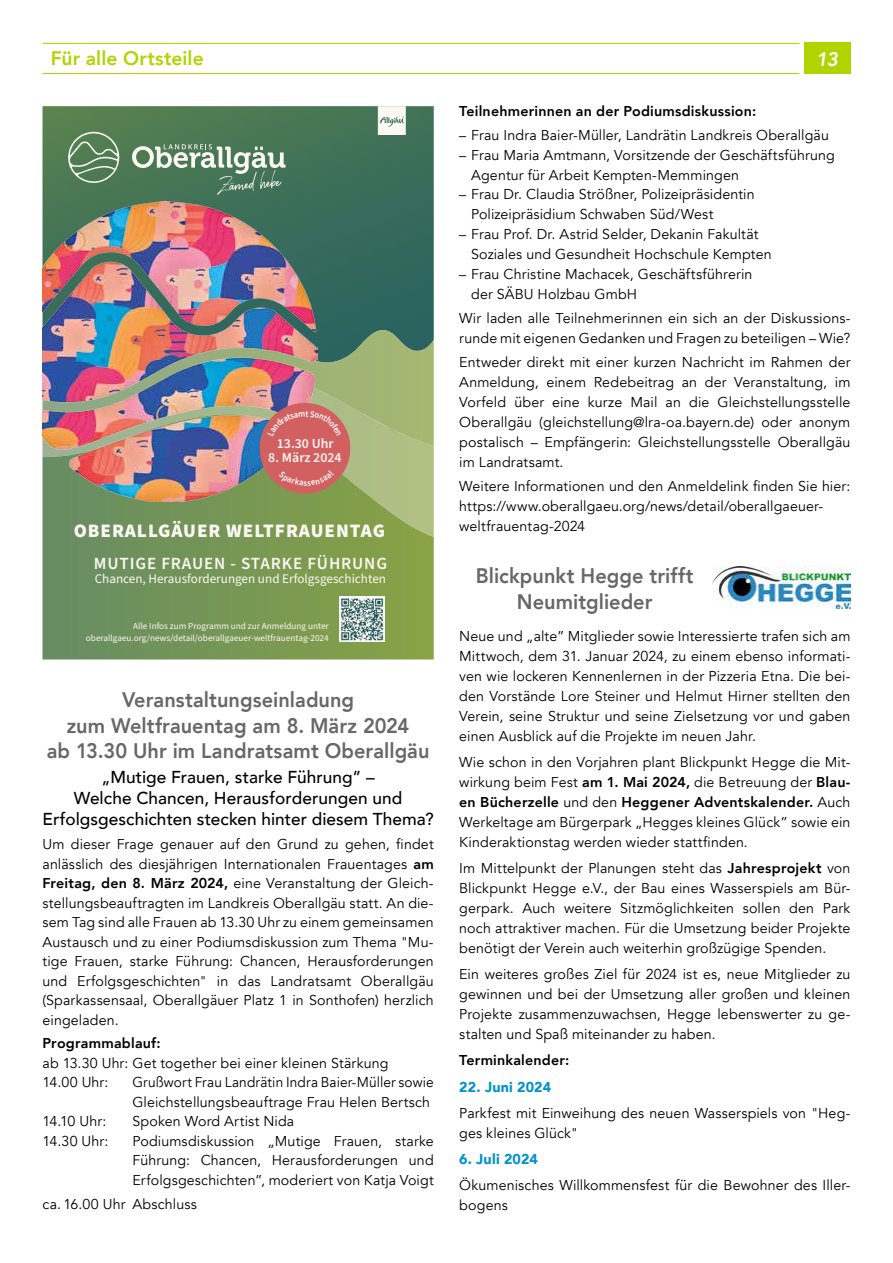
<style>
.page{position:relative;width:893px;height:1263px;background:#fff}
.page>*{position:absolute;margin:0;border:0;box-sizing:border-box;transform-origin:0 0}
.t1{font:800 21px/25.5px "Avenir LT Com";letter-spacing:.005em;color:#676767;text-align:center;scale:.95 1}
.t2{font:800 19.5px "Avenir LT Com";letter-spacing:.005em;color:#afd400}
.t3{font:italic 800 19.5px "Avenir LT Com";color:#fff}
.t4{font:900 19.05px "Source Sans Pro";letter-spacing:.05em;color:#fbf7f3}
.t5{font:500 17.25px/21px "Avenir LT Com";letter-spacing:.005em;color:#000;text-align:center}
.t6{font:600 17.1px "Source Sans Pro";letter-spacing:.05em;color:#fbf7f3}
.t7{font:14.25px/20px "Avenir LT Com";letter-spacing:.01em;color:#000}
.t8{font:14.25px/19.5px "Avenir LT Com";letter-spacing:.01em;color:#000;scale:.96 1}
.t9{font:800 14.25px "Avenir LT Com";letter-spacing:.015em;color:#000}
.t10{font:900 14.25px "Avenir LT Com";letter-spacing:.01em;color:#0092ca}
.t11{font:600 13.8px "Source Sans 3";color:#fcf6f3}
.t12{font:13.2px "Source Sans Pro";color:#fbf7f3}
.t13{font:9.15px/11.1px "Source Sans Pro";color:#fbf7f3;text-align:right}
.s1{font-weight:800}
</style>
<div class="page">
<div style="left:804px;top:43px;width:46px;height:31px;background:#afd400"></div>
<hr style="left:43px;top:73px;width:756px;height:1px;background:#afd400">
<hr style="left:43px;top:43px;width:756px;height:1px;background:#afd400">
<svg style="left:43px;top:537px;width:391px;height:122px;background:#779755"></svg>
<svg style="left:43px;top:106px;width:391px;height:256px;background:#447459"></svg>
<svg style="left:43px;top:369px;width:391px;height:168px;background:#8ea768"></svg>
<svg style="left:132px;top:144px;width:153px;height:51px;background:#6d9177"></svg>
<svg style="left:68px;top:132px;width:52px;height:51px;background:#6e916f"></svg>
<svg style="left:378px;top:106px;width:28px;height:29px"></svg>
<img style="left:43px;top:202px;width:275px;height:300px">
<img style="left:339px;top:596px;width:45px;height:45px">
<img style="left:712px;top:566px;width:138px;height:42px">
<img style="left:43px;top:281px;width:314px;height:219px">
<h2 class="t2" style="left:51px;top:47px;width:154px">Für alle Ortsteile</h2>
<h2 class="t3" style="left:816px;top:48px;width:23px">13</h2>
<p class="t11" style="left:277px;top:435px;width:58px">13.30 Uhr</p>
<p class="t11" style="left:268px;top:448px;width:75px">8. März 2024</p>
<h3 class="t4" style="left:74px;top:517px;width:313px">OBERALLGÄUER WELTFRAUENTAG</h3>
<p class="t6" style="left:94px;top:552px;width:295px">MUTIGE FRAUEN - STARKE FÜHRUNG</p>
<p class="t12" style="left:95px;top:570px;width:293px">Chancen, Herausforderungen und Erfolgsgeschichten</p>
<p class="t13" style="left:86px;top:621px;width:244px">Alle Infos zum Programm und zur Anmeldung unter oberallgaeu.org/news/detail/oberallgaeuer-weltfrauentag-2024</p>
<h1 class="t1" style="left:47px;top:687px;width:404px">Veranstaltungseinladung<br>zum Weltfrauentag am 8. März 2024<br>ab 13.30 Uhr im Landratsamt Oberallgäu</h1>
<p class="t5" style="left:43px;top:767px;width:393px">„Mutige Frauen, starke Führung” –<br>Welche Chancen, Herausforderungen und<br>Erfolgsgeschichten stecken hinter diesem Thema?</p>
<p class="t7" style="left:43px;top:835px;width:393px;line-height:19.5px;text-align:justify">Um dieser Frage genauer auf den Grund zu gehen, findet anlässlich des diesjährigen Internationalen Frauentages <span class="s1">am Freitag, den 8. März 2024,</span> eine Veranstaltung der Gleich&shy;stellungsbeauftragten im Landkreis Oberallgäu statt. An die&shy;sem Tag sind alle Frauen ab 13.30 Uhr zu einem gemeinsamen Austausch und zu einer Podiumsdiskussion zum Thema "Mu&shy;tige Frauen, starke Führung: Chancen, Herausforderungen und Erfolgsgeschichten" in das Landratsamt Oberallgäu (Sparkassensaal, Oberallgäuer Platz 1 in Sonthofen) herzlich eingeladen.</p>
<p class="t9" style="left:43px;top:1035px;width:120px">Programmablauf:</p>
<p class="t7" style="left:43px;top:1053px;width:347px;line-height:19.5px">ab 13.30 Uhr: Get together bei einer kleinen Stärkung<br>14.00 Uhr:</p>
<p class="t8" style="left:133px;top:1073px;width:315px">Grußwort Frau Landrätin Indra Baier-Müller sowie<br>Gleichstellungsbeauftrage Frau Helen Bertsch</p>
<p class="t7" style="left:43px;top:1112px;width:65px">14.10 Uhr:</p>
<p class="t7" style="left:133px;top:1112px;width:163px">Spoken Word Artist Nida</p>
<p class="t7" style="left:43px;top:1131px;width:67px">14.30 Uhr:</p>
<p class="t7" style="left:133px;top:1131px;width:303px;line-height:19.5px;text-align:justify">Podiumsdiskussion „Mutige Frauen, starke Führung: Chancen, Herausforderungen und Erfolgsgeschichten”, moderiert von Katja Voigt</p>
<p class="t7" style="left:43px;top:1194px;width:156px">ca. 16.00 Uhr Abschluss</p>
<p class="t9" style="left:459px;top:102px;width:298px">Teilnehmerinnen an der Podiumsdiskussion:</p>
<p class="t7" style="left:459px;top:125px;width:371px">– Frau Indra Baier-Müller, Landrätin Landkreis Oberallgäu</p>
<p class="t7" style="left:471px;top:145px;width:365px;text-indent:-12px">– Frau Maria Amtmann, Vorsitzende der Geschäftsführung<br>Agentur für Arbeit Kempten-Memmingen</p>
<p class="t7" style="left:471px;top:185px;width:285px;text-indent:-12px">– Frau Dr. Claudia Strößner, Polizeipräsidentin<br>Polizeipräsidium Schwaben Süd/West</p>
<p class="t7" style="left:471px;top:225px;width:302px;text-indent:-12px">– Frau Prof. Dr. Astrid Selder, Dekanin Fakultät<br>Soziales und Gesundheit Hochschule Kempten</p>
<p class="t7" style="left:471px;top:265px;width:283px;text-indent:-12px">– Frau Christine Machacek, Geschäftsführerin der SÄBU Holzbau GmbH</p>
<p class="t7" style="left:459px;top:309px;width:393px">Wir laden alle Teilnehmerinnen ein sich an der Diskussions&shy;runde mit eigenen Gedanken und Fragen zu beteiligen – Wie?</p>
<p class="t7" style="left:459px;top:353px;width:393px;text-align:justify">Entweder direkt mit einer kurzen Nachricht im Rahmen der Anmeldung, einem Redebeitrag an der Veranstaltung, im Vorfeld über eine kurze Mail an die Gleichstellungsstelle Oberallgäu (gleichstellung@lra-oa.bayern.de) oder anonym postalisch – Empfängerin: Gleichstellungsstelle Oberallgäu im Landratsamt.</p>
<p class="t7" style="left:459px;top:476px;width:393px">Weitere Informationen und den Anmeldelink finden Sie hier: https://www.oberallgaeu.org/news/detail/oberallgaeuer&shy;weltfrauentag-2024</p>
<h1 class="t1" style="left:476px;top:562px;width:231px;line-height:26px">Blickpunkt Hegge trifft<br>Neumitglieder</h1>
<p class="t7" style="left:459px;top:626px;width:393px;text-align:justify">Neue und „alte” Mitglieder sowie Interessierte trafen sich am Mittwoch, dem 31. Januar 2024, zu einem ebenso informati&shy;ven wie lockeren Kennenlernen in der Pizzeria Etna. Die bei&shy;den Vorstände Lore Steiner und Helmut Hirner stellten den Verein, seine Struktur und seine Zielsetzung vor und gaben einen Ausblick auf die Projekte im neuen Jahr.</p>
<p class="t7" style="left:459px;top:752px;width:393px;text-align:justify">Wie schon in den Vorjahren plant Blickpunkt Hegge die Mit&shy;wirkung beim Fest <span class="s1">am 1. Mai 2024,</span> die Betreuung der <span class="s1">Blau&shy;en Bücherzelle</span> und den <span class="s1">Heggener Adventskalender.</span> Auch Werkeltage am Bürgerpark „Hegges kleines Glück” sowie ein Kinderaktionstag werden wieder stattfinden.</p>
<p class="t7" style="left:459px;top:858px;width:393px;text-align:justify">Im Mittelpunkt der Planungen steht das <span class="s1">Jahresprojekt</span> von Blickpunkt Hegge e.V., der Bau eines Wasserspiels am Bür&shy;gerpark. Auch weitere Sitzmöglichkeiten sollen den Park noch attraktiver machen. Für die Umsetzung beider Projekte benötigt der Verein auch weiterhin großzügige Spenden.</p>
<p class="t7" style="left:459px;top:964px;width:393px;text-align:justify">Ein weiteres großes Ziel für 2024 ist es, neue Mitglieder zu gewinnen und bei der Umsetzung aller großen und kleinen Projekte zusammenzuwachsen, Hegge lebenswerter zu ge&shy;stalten und Spaß miteinander zu haben.</p>
<p class="t9" style="left:459px;top:1052px;width:112px">Terminkalender:</p>
<p class="t10" style="left:459px;top:1078px;width:93px">22. Juni 2024</p>
<p class="t7" style="left:459px;top:1103px;width:393px">Parkfest mit Einweihung des neuen Wasserspiels von "Heg&shy;ges kleines Glück"</p>
<p class="t10" style="left:459px;top:1150px;width:80px">6. Juli 2024</p>
<p class="t7" style="left:459px;top:1176px;width:393px">Ökumenisches Willkommensfest für die Bewohner des Iller&shy;bogens</p>
</div>
